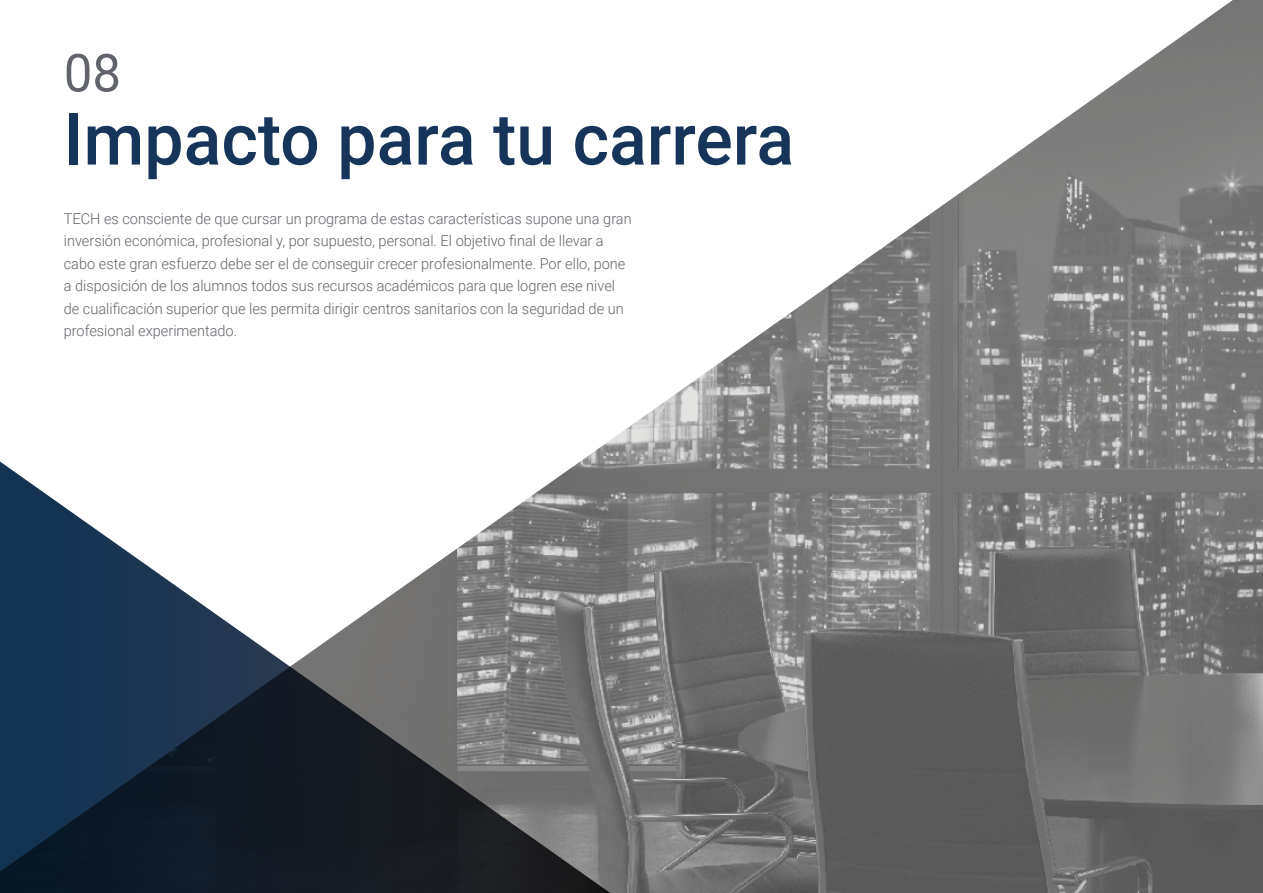
<style>
.page{position:relative;width:1263px;height:893px;background:#fff}
.page>*{position:absolute;margin:0;border:0;box-sizing:border-box;transform-origin:0 0}
.t1{font:500 72px "Roboto";color:#17355b}
.t2{font:52.5px "Roboto";color:#61646a}
.t3{font:300 15px/22.5px "Roboto";color:#61646a}
</style>
<div class="page">
<img style="left:602px;top:0;width:661px;height:893px">
<svg style="left:0;top:446px;width:640px;height:447px"></svg>
<h2 class="t2" style="left:64px;top:36px;width:59px">08</h2>
<h1 class="t1" style="left:64px;top:89px;width:732px">Impacto para tu carrera</h1>
<p class="t3" style="left:64px;top:207px;width:569px">TECH es consciente de que cursar un programa de estas características supone una gran inversión económica, profesional y, por supuesto, personal. El objetivo final de llevar a cabo este gran esfuerzo debe ser el de conseguir crecer profesionalmente. Por ello, pone a disposición de los alumnos todos sus recursos académicos para que logren ese nivel de cualificación superior que les permita dirigir centros sanitarios con la seguridad de un profesional experimentado.</p>
</div>
